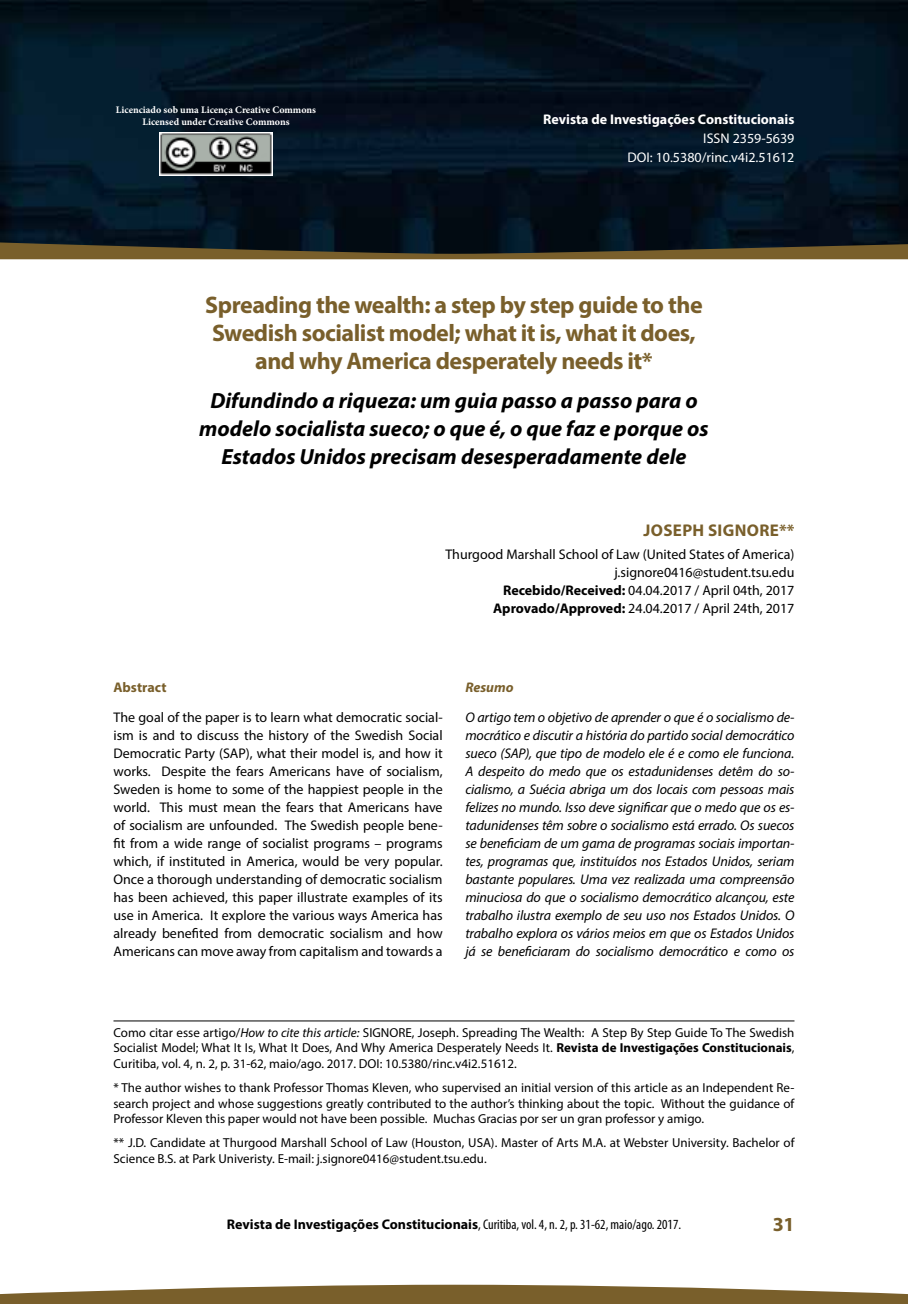
<style>
.page{position:relative;width:908px;height:1304px;background:#fff}
.page>*{position:absolute;margin:0;border:0;box-sizing:border-box;transform-origin:0 0}
.t1{font:700 24px/28px "Myriad Pro";letter-spacing:-.02em;color:#795f2b;text-align:center}
.t2{font:italic 700 22px/28px "Myriad Pro";color:#000;text-align:center}
.t3{font:700 20px "Myriad Pro";color:#795f2b}
.t4{font:700 17px "Myriad Pro";letter-spacing:.02em;color:#795f2b}
.t5{font:14px/18px "Myriad Pro";color:#000;text-align:right}
.t6{font:italic 14px/18px "Myriad Pro";letter-spacing:-.01em;color:#000;text-align:justify}
.t7{font:condensed 14px "Myriad Pro";color:#000}
.t8{font:14px/19px "Myriad Pro";color:#fff;text-align:right}
.t9{font:700 14px "Myriad Pro";color:#fff}
.t10{font:700 14px "Myriad Pro";color:#795f2b}
.t11{font:italic 700 14px "Myriad Pro";color:#795f2b}
.t12{font:13px/15.6px "Myriad Pro";color:#000;text-align:justify}
.t13{font:700 10px/12px "Minion Pro";color:#fff;text-align:center}
.s1{font-weight:700}
.s2{font-style:italic}
.s3{font-weight:700;font-stretch:normal}
</style>
<div class="page">
<img style="left:0;top:0;width:907px;height:242px">
<svg style="left:0;top:1285px;width:907px;height:19px;background:#8f794e"></svg>
<svg style="left:0;top:242px;width:907px;height:17px;background:#473e24"></svg>
<img style="left:159px;top:132px;width:113px;height:44px">
<hr style="left:113px;top:1021px;width:681px;height:1px;background:#000">
<p class="t13" style="left:116px;top:104px;width:202px">Licenciado sob uma Licença Creative Commons<br>Licensed under Creative Commons</p>
<p class="t9" style="left:543px;top:110px;width:253px">Revista de Investigações Constitucionais</p>
<p class="t8" style="left:627px;top:128px;width:168px">ISSN 2359-5639<br>DOI: 10.5380/rinc.v4i2.51612</p>
<h1 class="t1" style="left:205px;top:290px;width:498px">Spreading the wealth: a step by step guide to the<br>Swedish socialist model; what it is, what it does, and why America desperately needs it*</h1>
<h2 class="t2" style="left:199px;top:386px;width:511px">Difundindo a riqueza: um guia passo a passo para o modelo socialista sueco; o que é, o que faz e porque os<br>Estados Unidos precisam desesperadamente dele</h2>
<p class="t4" style="left:643px;top:519px;width:152px">JOSEPH SIGNORE**</p>
<p class="t5" style="left:445px;top:545px;width:350px">Thurgood Marshall School of Law (United States of America) j.signore0416@student.tsu.edu<br><span class="s1">Recebido/Received:</span> 04.04.2017 / April 04th, 2017<br><span class="s1">Aprovado/Approved:</span> 24.04.2017 / April 24th, 2017</p>
<p class="t10" style="left:113px;top:678px;width:54px">Abstract</p>
<p class="t5" style="left:113px;top:708px;width:330px;text-align:justify">The goal of the paper is to learn what democratic social&shy;ism is and to discuss the history of the Swedish Social Democratic Party (SAP), what their model is, and how it works. Despite the fears Americans have of socialism, Sweden is home to some of the happiest people in the world. This must mean the fears that Americans have of socialism are unfounded. The Swedish people bene&shy;fit from a wide range of socialist programs – programs which, if instituted in America, would be very popular.<br>Once a thorough understanding of democratic socialism has been achieved, this paper illustrate examples of its use in America. It explore the various ways America has already benefited from democratic socialism and how Americans can move away from capitalism and towards a</p>
<p class="t11" style="left:465px;top:678px;width:50px">Resumo</p>
<p class="t6" style="left:465px;top:708px;width:330px">O artigo tem o objetivo de aprender o que é o socialismo de&shy;mocrático e discutir a história do partido social democrático sueco (SAP), que tipo de modelo ele é e como ele funciona.<br>A despeito do medo que os estadunidenses detêm do so&shy;cialismo, a Suécia abriga um dos locais com pessoas mais felizes no mundo. Isso deve significar que o medo que os es&shy;tadunidenses têm sobre o socialismo está errado. Os suecos se beneficiam de um gama de programas sociais importan&shy;tes, programas que, instituídos nos Estados Unidos, seriam bastante populares. Uma vez realizada uma compreensão minuciosa do que o socialismo democrático alcançou, este trabalho ilustra exemplo de seu uso nos Estados Unidos. O trabalho explora os vários meios em que os Estados Unidos já se beneficiaram do socialismo democrático e como os</p>
<p class="t12" style="left:113px;top:1024px;width:682px">Como citar esse artigo/<span class="s2">How to cite this article:</span> SIGNORE, Joseph. Spreading The Wealth: A Step By Step Guide To The Swedish Socialist Model; What It Is, What It Does, And Why America Desperately Needs It. <span class="s1">Revista de Investigações Constitucionais</span>, Curitiba, vol. 4, n. 2, p. 31-62, maio/ago. 2017. DOI: 10.5380/rinc.v4i2.51612.</p>
<p class="t12" style="left:113px;top:1080px;width:682px">* The author wishes to thank Professor Thomas Kleven, who supervised an initial version of this article as an Independent Re&shy;search project and whose suggestions greatly contributed to the author’s thinking about the topic. Without the guidance of Professor Kleven this paper would not have been possible. Muchas Gracias por ser un gran professor y amigo.</p>
<p class="t12" style="left:113px;top:1135px;width:682px">** J.D. Candidate at Thurgood Marshall School of Law (Houston, USA). Master of Arts M.A. at Webster University. Bachelor of<br>Science B.S. at Park Univeristy. E-mail: j.signore0416@student.tsu.edu.</p>
<p class="t7" style="left:227px;top:1216px;width:455px"><span class="s3">Revista de Investigações Constitucionais</span>, Curitiba, vol. 4, n. 2, p. 31-62, maio/ago. 2017.</p>
<h3 class="t3" style="left:772px;top:1211px;width:23px">31</h3>
</div>
